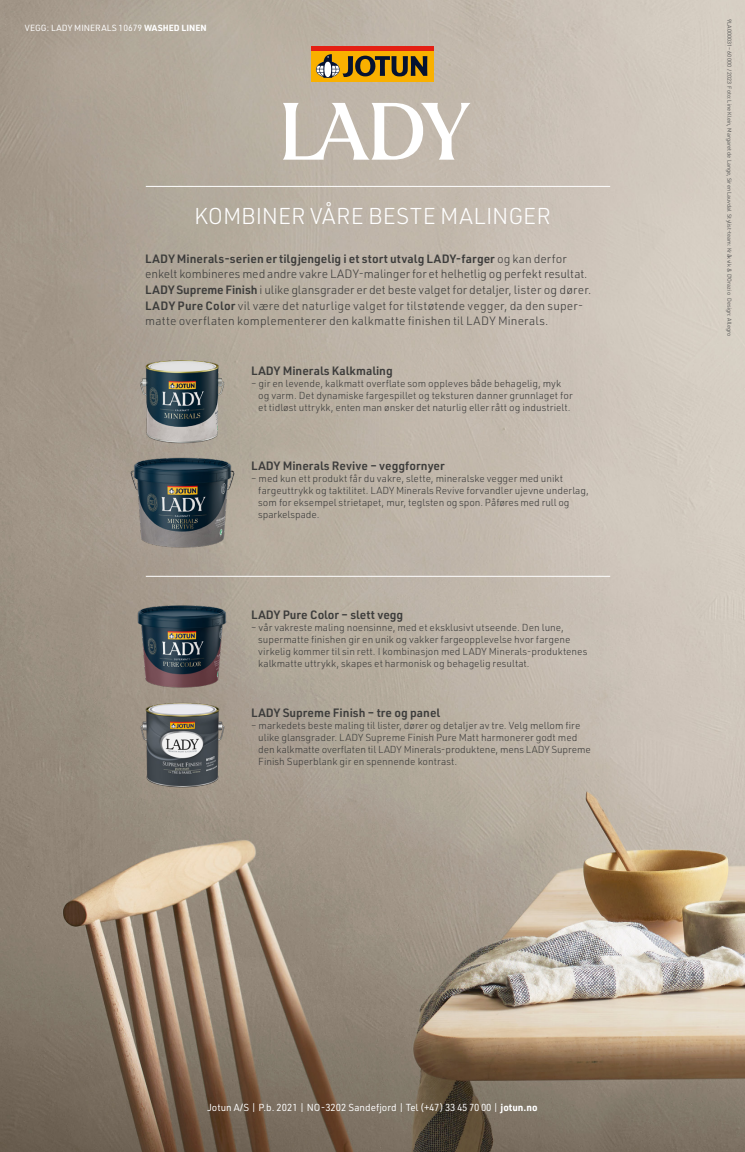
<style>
.page{position:relative;width:745px;height:1152px;background:#fff}
.page>*{position:absolute;margin:0;border:0;box-sizing:border-box;transform-origin:0 0}
.t1{font:300 22.5px "URWDIN";letter-spacing:.005em;color:#fff}
.GCC2024_Body_text{font:300 11.88px/15.6px "URWDIN";letter-spacing:.01em;color:#3c3c3b}
.Bakside_B{font:600 11.88px "URWDIN";color:#3c3c3b}
.Bakside_C{font:300 10px/11.9px "URWDIN";color:#3c3c3b}
.t2{font:10px "URWDIN";color:#fff}
.t3{font:8.75px "URWDIN";color:#fff}
.t4{font:5.62px "URWDIN";color:#575756}
.s1{font-weight:700}
.s2{font-weight:600}
</style>
<div class="page">
<img style="left:0;top:0;width:744px;height:1152px">
<svg style="left:283px;top:103px;width:187px;height:57px"></svg>
<div style="left:311px;top:51px;width:122px;height:31px;background:#f9b000"></div>
<div style="left:311px;top:46px;width:122px;height:5px;background:#e41f13"></div>
<svg style="left:316px;top:54px;width:111px;height:24px"></svg>
<hr style="left:146px;top:186px;width:463px;height:1px;background:#fff">
<hr style="left:146px;top:576px;width:463px;height:1px;background:#fff">
<img style="left:136px;top:596px;width:91px;height:97px">
<img style="left:140px;top:695px;width:85px;height:95px">
<img style="left:134px;top:353px;width:96px;height:94px">
<img style="left:117px;top:447px;width:130px;height:110px">
<p class="t3" style="left:25px;top:22px;width:183px">VEGG: LADY MINERALS 10679 <span class="s1">WASHED LINEN</span></p>
<p class="t1" style="left:194px;top:201px;width:358px">KOMBINER VÅRE BESTE MALINGER</p>
<p class="GCC2024_Body_text" style="left:145px;top:250px;width:447px"><span class="s2">LADY Minerals-serien er tilgjengelig i et stort utvalg LADY-farger</span> og kan derfor enkelt kombineres med andre vakre LADY-malinger for et helhetlig og perfekt resultat.<br><span class="s2">LADY Supreme Finish</span> i ulike glansgrader er det beste valget for detaljer, lister og dører.<br><span class="s2">LADY Pure Color</span> vil være det naturlige valget for tilstøtende vegger, da den super&shy;matte overflaten komplementerer den kalkmatte finishen til LADY Minerals.</p>
<p class="Bakside_B" style="left:251px;top:363px;width:143px">LADY Minerals Kalkmaling</p>
<p class="Bakside_C" style="left:258px;top:377px;width:315px;text-indent:-7px">– gir en levende, kalkmatt overflate som oppleves både behagelig, myk og varm. Det dynamiske fargespillet og teksturen danner grunnlaget for et tidløst uttrykk, enten man ønsker det naturlig eller rått og industrielt.</p>
<p class="Bakside_B" style="left:251px;top:458px;width:195px">LADY Minerals Revive – veggfornyer</p>
<p class="Bakside_C" style="left:258px;top:472px;width:332px;text-indent:-7px">– med kun ett produkt får du vakre, slette, mineralske vegger med unikt fargeuttrykk og taktilitet. LADY Minerals Revive forvandler ujevne underlag, som for eksempel strietapet, mur, teglsten og spon. Påføres med rull og sparkelspade.</p>
<p class="Bakside_B" style="left:251px;top:607px;width:153px">LADY Pure Color – slett vegg</p>
<p class="Bakside_C" style="left:258px;top:621px;width:330px;text-indent:-7px">– vår vakreste maling noensinne, med et eksklusivt utseende. Den lune, supermatte finishen gir en unik og vakker fargeopplevelse hvor fargene virkelig kommer til sin rett. I kombinasjon med LADY Minerals-produktenes kalkmatte uttrykk, skapes et harmonisk og behagelig resultat.</p>
<p class="Bakside_B" style="left:251px;top:705px;width:190px">LADY Supreme Finish – tre og panel</p>
<p class="Bakside_C" style="left:258px;top:719px;width:334px;text-indent:-7px">– markedets beste maling til lister, dører og detaljer av tre. Velg mellom fire ulike glansgrader. LADY Supreme Finish Pure Matt harmonerer godt med den kalkmatte overflaten til LADY Minerals-produktene, mens LADY Supreme Finish Superblank gir en spennende kontrast.</p>
<p class="t2" style="left:207px;top:1100px;width:331px">Jotun A/S | P.b. 2021 | NO-3202 Sandefjord | Tel (+47) 33 45 70 00 | <span class="s1">jotun.no</span></p>
<p class="t4" style="left:732px;top:19px;width:319px;rotate:90deg">9LA000031– 60 000 / 2023 Foto: Line Klein, Margaret de Lange, Siren Lauvdal Stylist-team: Kråkvik &amp; D’Orazio Design: Allegro</p>
</div>
